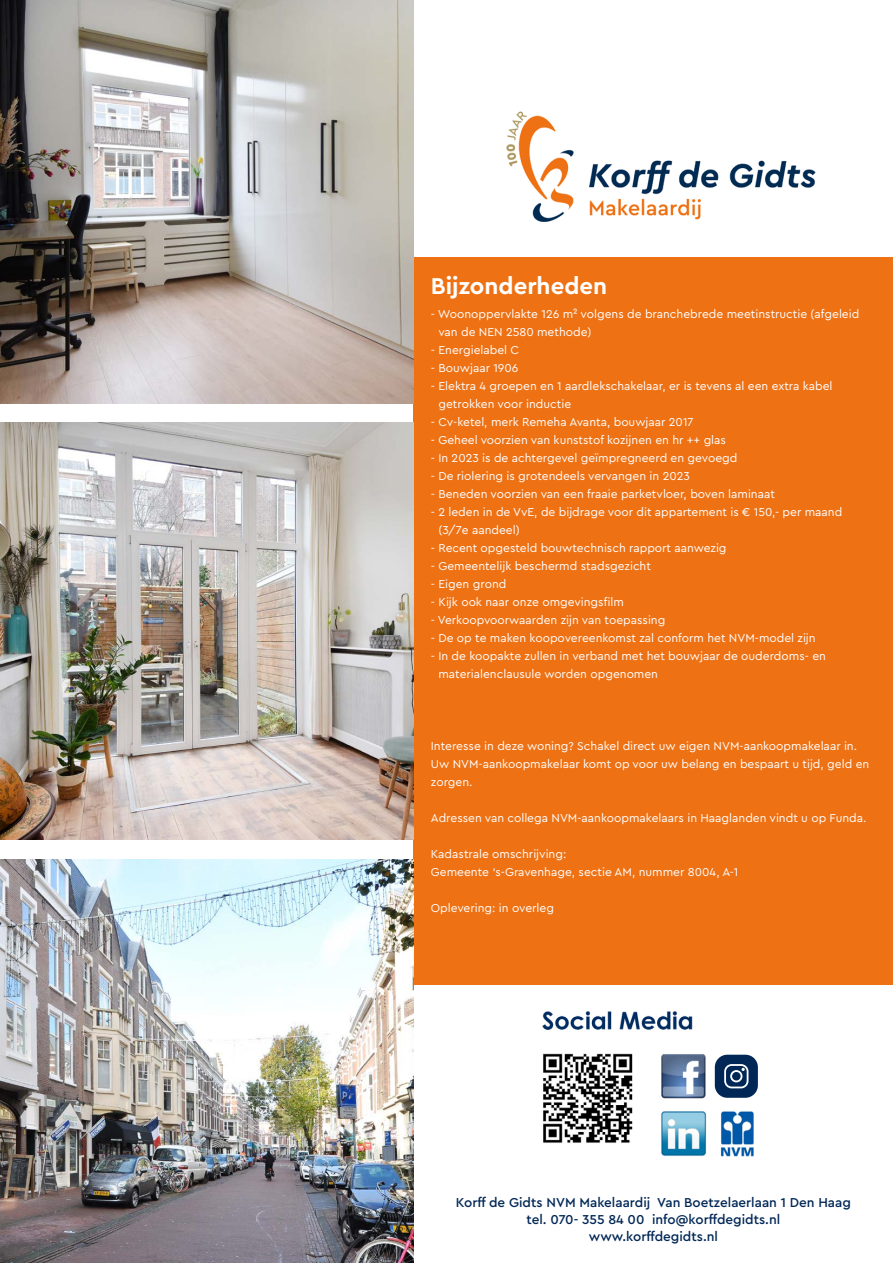
<style>
.page{position:relative;width:893px;height:1263px;background:#fff}
.page>*{position:absolute;margin:0;border:0;box-sizing:border-box;transform-origin:0 0}
.t1{font:700 24px "Cera Pro";color:#fff}
.t2{font:500 13.5px "Cera Pro";color:#002756}
.t3{font:12px/18px "Cera Pro";color:#fff}
</style>
<div class="page">
<div style="left:414px;top:257px;width:479px;height:727px;background:#ee7114"></div>
<img style="left:506px;top:111px;width:310px;height:110px">
<img style="left:0;top:423px;width:414px;height:416px">
<img style="left:0;top:859px;width:414px;height:404px">
<img style="left:0;top:0;width:414px;height:404px">
<img style="left:542px;top:1011px;width:216px;height:146px">
<div style="left:715px;top:1055px;width:43px;height:43px;background:#002756;border-radius:13px"></div>
<svg style="left:724px;top:1064px;width:24px;height:24px"></svg>
<p class="t1" style="left:431px;top:270px;width:178px">Bijzonderheden</p>
<p class="t3" style="left:438px;top:304px;width:422px;text-indent:-8px">- Woonoppervlakte 126 m² volgens de branchebrede meetinstructie (afgeleid van de NEN 2580 methode)</p>
<p class="t3" style="left:431px;top:340px;width:90px">- Energielabel C</p>
<p class="t3" style="left:431px;top:358px;width:89px">- Bouwjaar 1906</p>
<p class="t3" style="left:438px;top:376px;width:396px;text-indent:-8px">- Elektra 4 groepen en 1 aardlekschakelaar, er is tevens al een extra kabel getrokken voor inductie</p>
<p class="t3" style="left:431px;top:412px;width:264px">- Cv-ketel, merk Remeha Avanta, bouwjaar 2017</p>
<p class="t3" style="left:431px;top:430px;width:297px">- Geheel voorzien van kunststof kozijnen en hr ++ glas</p>
<p class="t3" style="left:431px;top:448px;width:308px">- In 2023 is de achtergevel geïmpregneerd en gevoegd</p>
<p class="t3" style="left:431px;top:466px;width:261px">- De riolering is grotendeels vervangen in 2023</p>
<p class="t3" style="left:431px;top:484px;width:346px">- Beneden voorzien van een fraaie parketvloer, boven laminaat</p>
<p class="t3" style="left:438px;top:502px;width:405px;text-indent:-8px">- 2 leden in de VvE, de bijdrage voor dit appartement is € 150,- per maand (3/7e aandeel)</p>
<p class="t3" style="left:431px;top:538px;width:297px">- Recent opgesteld bouwtechnisch rapport aanwezig</p>
<p class="t3" style="left:431px;top:556px;width:222px">- Gemeentelijk beschermd stadsgezicht</p>
<p class="t3" style="left:431px;top:574px;width:77px">- Eigen grond</p>
<p class="t3" style="left:431px;top:592px;width:195px">- Kijk ook naar onze omgevingsfilm</p>
<p class="t3" style="left:431px;top:610px;width:236px">- Verkoopvoorwaarden zijn van toepassing</p>
<p class="t3" style="left:431px;top:628px;width:386px">- De op te maken koopovereenkomst zal conform het NVM-model zijn</p>
<p class="t3" style="left:438px;top:646px;width:389px;text-indent:-8px">- In de koopakte zullen in verband met het bouwjaar de ouderdoms- en materialenclausule worden opgenomen</p>
<p class="t3" style="left:431px;top:736px;width:440px">Interesse in deze woning? Schakel direct uw eigen NVM-aankoopmakelaar in.<br>Uw NVM-aankoopmakelaar komt op voor uw belang en bespaart u tijd, geld en zorgen.</p>
<p class="t3" style="left:431px;top:808px;width:437px">Adressen van collega NVM-aankoopmakelaars in Haaglanden vindt u op Funda.</p>
<p class="t3" style="left:431px;top:844px;width:137px">Kadastrale omschrijving:</p>
<p class="t3" style="left:431px;top:862px;width:309px">Gemeente ‘s-Gravenhage, sectie AM, nummer 8004, A-1</p>
<p class="t3" style="left:431px;top:898px;width:125px">Oplevering: in overleg</p>
<p class="t2" style="left:456px;top:1193px;width:397px">Korff de Gidts NVM Makelaardij Van Boetzelaerlaan 1 Den Haag</p>
<p class="t2" style="left:526px;top:1210px;width:255px">tel. 070- 355 84 00 info@korffdegidts.nl</p>
<p class="t2" style="left:589px;top:1227px;width:131px">www.korffdegidts.nl</p>
</div>
